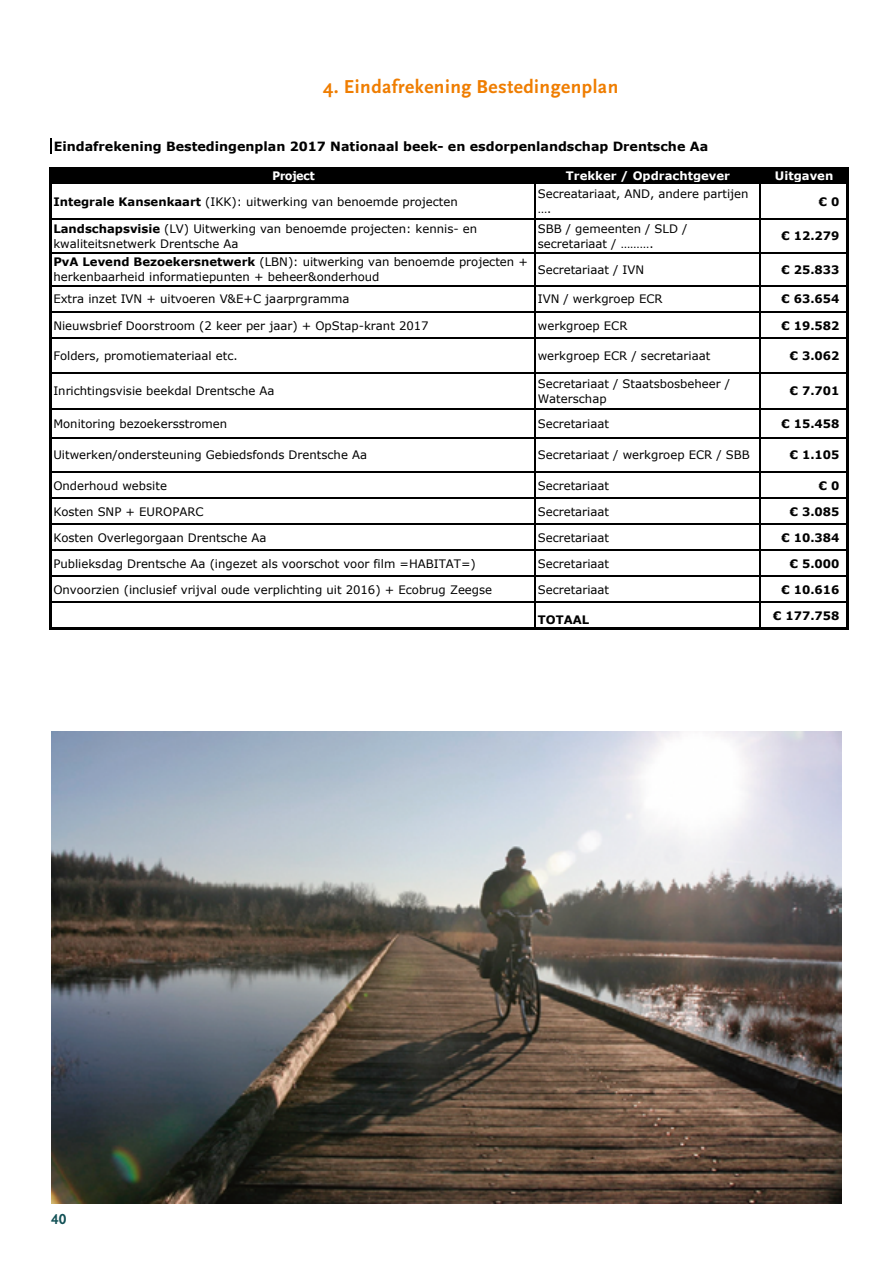
<style>
.page{position:relative;width:893px;height:1263px;background:#fff}
.page>*{position:absolute;margin:0;border:0;box-sizing:border-box;transform-origin:0 0}
.t1{font:700 19.5px "Scala Sans OT";letter-spacing:.025em;color:#ef7d00}
.t2{font:700 15px "Scala Sans OT";color:#115055}
.t3{font:700 12.75px "Verdana";color:#000}
.t4{font:11.7px/15.1px "Verdana";color:#000}
.t5{font:700 11.7px "Verdana";color:#000}
.t6{font:700 11.7px "Verdana";color:#fff}
.t7{font:700 11.7px "Tahoma";color:#fff}
.s1{font-weight:700}
</style>
<div class="page">
<div style="left:51px;top:168px;width:797px;height:15px;background:#000"></div>
<svg style="left:50px;top:138px;width:1px;height:16px"></svg>
<hr style="left:50px;top:167px;width:2px;height:463px;background:#000">
<hr style="left:535px;top:169px;width:1px;height:458px;background:#000">
<hr style="left:759px;top:169px;width:1px;height:458px;background:#000">
<hr style="left:846px;top:169px;width:2px;height:461px;background:#000">
<hr style="left:52px;top:167px;width:796px;height:2px;background:#000">
<hr style="left:52px;top:183px;width:794px;height:1px;background:#000">
<hr style="left:52px;top:218px;width:794px;height:1px;background:#000">
<hr style="left:52px;top:252px;width:794px;height:1px;background:#000">
<hr style="left:52px;top:285px;width:794px;height:1px;background:#000">
<hr style="left:52px;top:311px;width:794px;height:1px;background:#000">
<hr style="left:52px;top:337px;width:794px;height:1px;background:#000">
<hr style="left:52px;top:372px;width:794px;height:1px;background:#000">
<hr style="left:52px;top:408px;width:794px;height:1px;background:#000">
<hr style="left:52px;top:437px;width:794px;height:1px;background:#000">
<hr style="left:52px;top:471px;width:794px;height:1px;background:#000">
<hr style="left:52px;top:497px;width:794px;height:1px;background:#000">
<hr style="left:52px;top:523px;width:794px;height:2px;background:#000">
<hr style="left:52px;top:550px;width:794px;height:1px;background:#000">
<hr style="left:52px;top:576px;width:794px;height:1px;background:#000">
<hr style="left:52px;top:602px;width:794px;height:1px;background:#000">
<hr style="left:52px;top:627px;width:796px;height:3px;background:#000">
<img style="left:51px;top:731px;width:791px;height:472px">
<h1 class="t1" style="left:323px;top:76px;width:297px">4. Eindafrekening Bestedingenplan</h1>
<p class="t3" style="left:54px;top:137px;width:656px">Eindafrekening Bestedingenplan 2017 Nationaal beek- en esdorpenlandschap Drentsche Aa</p>
<p class="t7" style="left:272px;top:168px;width:44px">Project</p>
<p class="t6" style="left:566px;top:168px;width:166px">Trekker / Opdrachtgever</p>
<p class="t6" style="left:775px;top:168px;width:60px">Uitgaven</p>
<p class="t4" style="left:53px;top:194px;width:406px"><span class="s1">Integrale Kansenkaart</span> (IKK): uitwerking van benoemde projecten</p>
<p class="t4" style="left:538px;top:186px;width:212px">Secreatariaat, AND, andere partijen ….</p>
<p class="t5" style="left:819px;top:193px;width:22px">€ 0</p>
<p class="t4" style="left:53px;top:221px;width:425px"><span class="s1">Landschapsvisie</span> (LV) Uitwerking van benoemde projecten: kennis- en kwaliteitsnetwerk Drentsche Aa</p>
<p class="t4" style="left:538px;top:221px;width:151px">SBB / gemeenten / SLD / secretariaat / ……….</p>
<p class="t5" style="left:781px;top:228px;width:59px">€ 12.279</p>
<p class="t4" style="left:53px;top:254px;width:476px"><span class="s1">PvA Levend Bezoekersnetwerk</span> (LBN): uitwerking van benoemde projecten + herkenbaarheid informatiepunten + beheer&amp;onderhoud</p>
<p class="t4" style="left:538px;top:262px;width:108px">Secretariaat / IVN</p>
<p class="t5" style="left:781px;top:261px;width:59px">€ 25.833</p>
<p class="t4" style="left:53px;top:291px;width:298px">Extra inzet IVN + uitvoeren V&amp;E+C jaarprgramma</p>
<p class="t4" style="left:538px;top:291px;width:126px">IVN / werkgroep ECR</p>
<p class="t5" style="left:781px;top:291px;width:59px">€ 63.654</p>
<p class="t4" style="left:53px;top:318px;width:377px">Nieuwsbrief Doorstroom (2 keer per jaar) + OpStap-krant 2017</p>
<p class="t4" style="left:538px;top:318px;width:91px">werkgroep ECR</p>
<p class="t5" style="left:781px;top:317px;width:59px">€ 19.582</p>
<p class="t4" style="left:53px;top:348px;width:186px">Folders, promotiemateriaal etc.</p>
<p class="t4" style="left:538px;top:348px;width:174px">werkgroep ECR / secretariaat</p>
<p class="t5" style="left:790px;top:347px;width:51px">€ 3.062</p>
<p class="t4" style="left:53px;top:383px;width:223px">Inrichtingsvisie beekdal Drentsche Aa</p>
<p class="t4" style="left:538px;top:376px;width:194px">Secretariaat / Staatsbosbeheer /<br>Waterschap</p>
<p class="t5" style="left:790px;top:383px;width:51px">€ 7.701</p>
<p class="t4" style="left:53px;top:416px;width:175px">Monitoring bezoekersstromen</p>
<p class="t4" style="left:538px;top:416px;width:73px">Secretariaat</p>
<p class="t5" style="left:781px;top:415px;width:59px">€ 15.458</p>
<p class="t4" style="left:53px;top:447px;width:315px">Uitwerken/ondersteuning Gebiedsfonds Drentsche Aa</p>
<p class="t4" style="left:538px;top:447px;width:214px">Secretariaat / werkgroep ECR / SBB</p>
<p class="t5" style="left:790px;top:447px;width:51px">€ 1.105</p>
<p class="t4" style="left:53px;top:478px;width:115px">Onderhoud website</p>
<p class="t4" style="left:538px;top:478px;width:73px">Secretariaat</p>
<p class="t5" style="left:819px;top:477px;width:22px">€ 0</p>
<p class="t4" style="left:53px;top:504px;width:152px">Kosten SNP + EUROPARC</p>
<p class="t4" style="left:538px;top:504px;width:73px">Secretariaat</p>
<p class="t5" style="left:790px;top:503px;width:51px">€ 3.085</p>
<p class="t4" style="left:53px;top:530px;width:215px">Kosten Overlegorgaan Drentsche Aa</p>
<p class="t4" style="left:538px;top:530px;width:73px">Secretariaat</p>
<p class="t5" style="left:781px;top:529px;width:59px">€ 10.384</p>
<p class="t4" style="left:53px;top:556px;width:424px">Publieksdag Drentsche Aa (ingezet als voorschot voor film =HABITAT=)</p>
<p class="t4" style="left:538px;top:556px;width:73px">Secretariaat</p>
<p class="t5" style="left:790px;top:555px;width:51px">€ 5.000</p>
<p class="t4" style="left:53px;top:582px;width:440px">Onvoorzien (inclusief vrijval oude verplichting uit 2016) + Ecobrug Zeegse</p>
<p class="t4" style="left:538px;top:582px;width:73px">Secretariaat</p>
<p class="t5" style="left:781px;top:581px;width:59px">€ 10.616</p>
<p class="t5" style="left:538px;top:612px;width:53px">TOTAAL</p>
<p class="t5" style="left:773px;top:608px;width:68px">€ 177.758</p>
<p class="t2" style="left:51px;top:1211px;width:17px">40</p>
</div>
